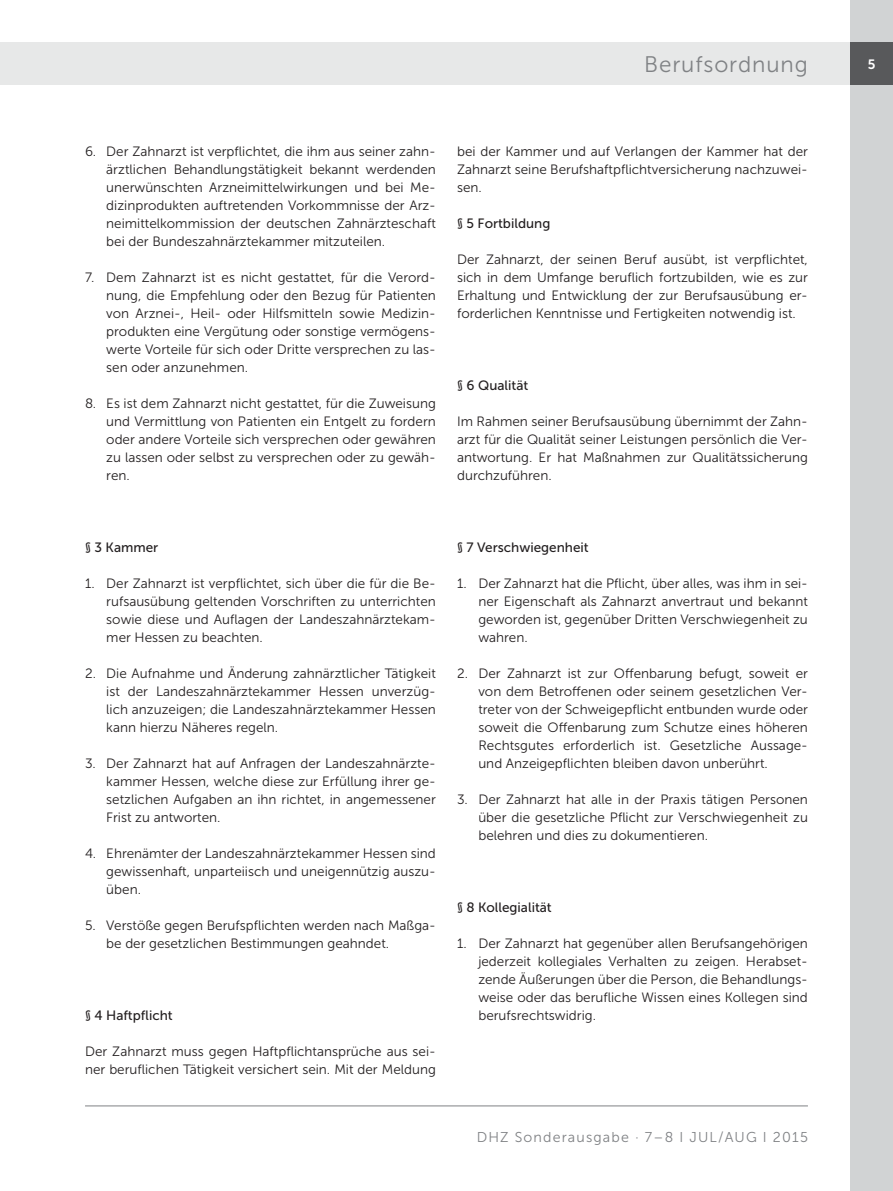
<style>
.page{position:relative;width:893px;height:1191px;background:#fff}
.page>*{position:absolute;margin:0;border:0;box-sizing:border-box;transform-origin:0 0}
.t1{font:22.5px "Museo Sans 300";letter-spacing:.04em;color:#808285}
.t2{font:14.25px "Museo Sans 300";letter-spacing:.08em;color:#808285}
.t3{font:13.5px/18px "Museo Sans 300";color:#231f20;text-align:justify}
.t4{font:13.5px "Museo Sans 500";color:#231f20}
.t5{font:13.5px "Museo Sans 700";color:#fff}
</style>
<div class="page">
<div style="left:850px;top:0;width:43px;height:1191px;background:#d1d3d4"></div>
<div style="left:0;top:43px;width:850px;height:42px;background:#e7e8e8"></div>
<div style="left:850px;top:43px;width:43px;height:42px;background:#58595b"></div>
<hr style="left:85px;top:1105px;width:723px;height:1px;background:#808285">
<h1 class="t1" style="left:644px;top:52px;width:165px">Berufsordnung</h1>
<p class="t3" style="left:106px;top:143px;width:331px;text-indent:-21px">6. Der Zahnarzt ist verpflichtet, die ihm aus seiner zahn&shy;ärztlichen Behandlungstätigkeit bekannt werdenden unerwünschten Arzneimittelwirkungen und bei Me&shy;dizinprodukten auftretenden Vorkommnisse der Arz&shy;neimittelkommission der deutschen Zahnärzteschaft bei der Bundeszahnärztekammer mitzuteilen.</p>
<p class="t3" style="left:106px;top:269px;width:331px;text-indent:-21px">7. Dem Zahnarzt ist es nicht gestattet, für die Verord&shy;nung, die Empfehlung oder den Bezug für Patienten von Arznei-, Heil- oder Hilfsmitteln sowie Medizin&shy;produkten eine Vergütung oder sonstige vermögens&shy;werte Vorteile für sich oder Dritte versprechen zu las&shy;sen oder anzunehmen.</p>
<p class="t3" style="left:106px;top:395px;width:331px;text-indent:-21px">8. Es ist dem Zahnarzt nicht gestattet, für die Zuweisung und Vermittlung von Patienten ein Entgelt zu fordern oder andere Vorteile sich versprechen oder gewähren zu lassen oder selbst zu versprechen oder zu gewäh&shy;ren.</p>
<p class="t3" style="left:457px;top:142px;width:352px">bei der Kammer und auf Verlangen der Kammer hat der Zahnarzt seine Berufshaftpflichtversicherung nachzuwei&shy;sen.</p>
<p class="t4" style="left:457px;top:216px;width:95px">§ 5 Fortbildung</p>
<p class="t3" style="left:457px;top:250px;width:352px">Der Zahnarzt, der seinen Beruf ausübt, ist verpflichtet, sich in dem Umfange beruflich fortzubilden, wie es zur Erhaltung und Entwicklung der zur Berufsausübung er&shy;forderlichen Kenntnisse und Fertigkeiten notwendig ist.</p>
<p class="t4" style="left:457px;top:378px;width:73px">§ 6 Qualität</p>
<p class="t3" style="left:457px;top:412px;width:352px">Im Rahmen seiner Berufsausübung übernimmt der Zahn&shy;arzt für die Qualität seiner Leistungen persönlich die Ver&shy;antwortung. Er hat Maßnahmen zur Qualitätssicherung durchzuführen.</p>
<p class="t4" style="left:85px;top:540px;width:75px">§ 3 Kammer</p>
<p class="t3" style="left:106px;top:575px;width:331px;text-indent:-21px">1. Der Zahnarzt ist verpflichtet, sich über die für die Be&shy;rufsausübung geltenden Vorschriften zu unterrichten sowie diese und Auflagen der Landeszahnärztekam&shy;mer Hessen zu beachten.</p>
<p class="t3" style="left:106px;top:665px;width:331px;text-indent:-21px">2. Die Aufnahme und Änderung zahnärztlicher Tätigkeit ist der Landeszahnärztekammer Hessen unverzüg&shy;lich anzuzeigen; die Landeszahnärztekammer Hessen kann hierzu Näheres regeln.</p>
<p class="t3" style="left:106px;top:754px;width:331px;text-indent:-21px">3. Der Zahnarzt hat auf Anfragen der Landeszahnärzte&shy;kammer Hessen, welche diese zur Erfüllung ihrer ge&shy;setzlichen Aufgaben an ihn richtet, in angemessener Frist zu antworten.</p>
<p class="t3" style="left:106px;top:844px;width:331px;text-indent:-21px">4. Ehrenämter der Landeszahnärztekammer Hessen sind gewissenhaft, unparteiisch und uneigennützig auszu&shy;üben.</p>
<p class="t3" style="left:106px;top:916px;width:331px;text-indent:-21px">5. Verstöße gegen Berufspflichten werden nach Maßga&shy;be der gesetzlichen Bestimmungen geahndet.</p>
<p class="t4" style="left:85px;top:1008px;width:89px">§ 4 Haftpflicht</p>
<p class="t3" style="left:85px;top:1042px;width:352px">Der Zahnarzt muss gegen Haftpflichtansprüche aus sei&shy;ner beruflichen Tätigkeit versichert sein. Mit der Meldung</p>
<p class="t4" style="left:457px;top:540px;width:133px">§ 7 Verschwiegenheit</p>
<p class="t3" style="left:478px;top:574px;width:331px;text-indent:-21px">1. Der Zahnarzt hat die Pflicht, über alles, was ihm in sei&shy;ner Eigenschaft als Zahnarzt anvertraut und bekannt geworden ist, gegenüber Dritten Verschwiegenheit zu wahren.</p>
<p class="t3" style="left:478px;top:664px;width:331px;text-indent:-21px">2. Der Zahnarzt ist zur Offenbarung befugt, soweit er von dem Betroffenen oder seinem gesetzlichen Ver&shy;treter von der Schweigepflicht entbunden wurde oder soweit die Offenbarung zum Schutze eines höheren Rechtsgutes erforderlich ist. Gesetzliche Aussage&shy;und Anzeigepflichten bleiben davon unberührt.</p>
<p class="t3" style="left:478px;top:790px;width:331px;text-indent:-21px">3. Der Zahnarzt hat alle in der Praxis tätigen Personen über die gesetzliche Pflicht zur Verschwiegenheit zu belehren und dies zu dokumentieren.</p>
<p class="t4" style="left:457px;top:900px;width:96px">§ 8 Kollegialität</p>
<p class="t3" style="left:478px;top:934px;width:331px;text-indent:-21px">1. Der Zahnarzt hat gegenüber allen Berufsangehörigen jederzeit kollegiales Verhalten zu zeigen. Herabset&shy;zende Äußerungen über die Person, die Behandlungs&shy;weise oder das berufliche Wissen eines Kollegen sind berufsrechtswidrig.</p>
<p class="t2" style="left:477px;top:1129px;width:333px">DHZ Sonderausgabe · 7–8 I JUL/AUG I 2015</p>
<p class="t5" style="left:868px;top:57px;width:9px">5</p>
</div>
